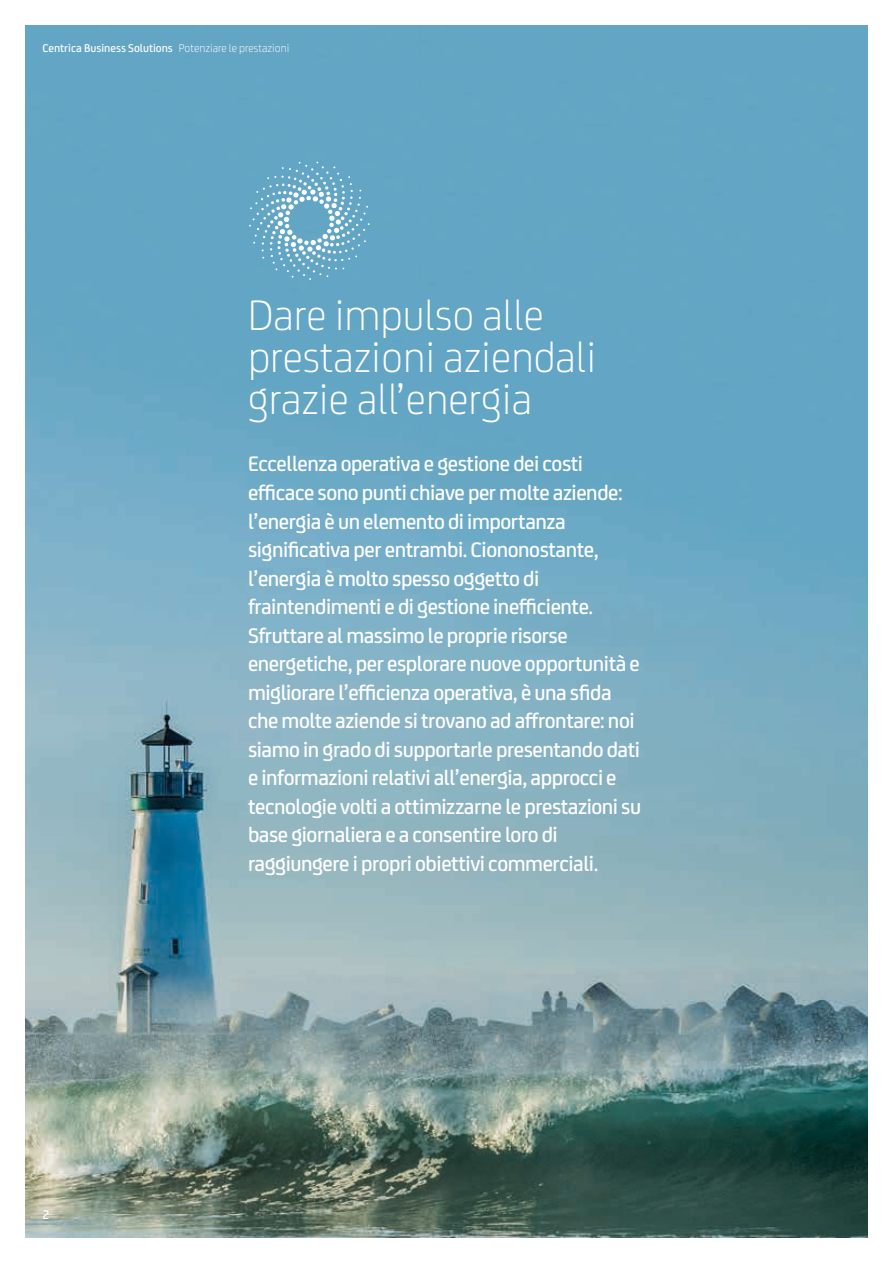
<style>
.page{position:relative;width:893px;height:1263px;background:#fff}
.page>*{position:absolute;margin:0;border:0;box-sizing:border-box;transform-origin:0 0}
.t1{font:300 45px/42px "FS Joey Pro";color:#fff}
.t2{font:500 22.5px/28.5px "FS Joey Pro";letter-spacing:-.02em;color:#fff}
.t3{font:500 13.5px "FS Joey Pro";color:#fff}
.t4{font:500 12px "FS Joey Pro";color:#fff}
.s1{font-weight:300}
</style>
<div class="page">
<img style="left:26px;top:26px;width:841px;height:1211px">
<svg style="left:249px;top:161px;width:121px;height:119px"></svg>
<p class="t4" style="left:43px;top:39px;width:248px">Centrica Business Solutions <span class="s1">Potenziare le prestazioni</span></p>
<p class="t3" style="left:43px;top:1205px;width:9px">2</p>
<h1 class="t1" style="left:248px;top:292px;width:350px">Dare impulso alle prestazioni aziendali grazie all’energia</h1>
<p class="t2" style="left:248px;top:448px;width:395px">Eccellenza operativa e gestione dei costi efficace sono punti chiave per molte aziende: l’energia è un elemento di importanza significativa per entrambi. Ciononostante, l’energia è molto spesso oggetto di fraintendimenti e di gestione inefficiente.<br>Sfruttare al massimo le proprie risorse energetiche, per esplorare nuove opportunità e migliorare l’efficienza operativa, è una sfida che molte aziende si trovano ad affrontare: noi siamo in grado di supportarle presentando dati e informazioni relativi all’energia, approcci e tecnologie volti a ottimizzarne le prestazioni su base giornaliera e a consentire loro di raggiungere i propri obiettivi commerciali.</p>
</div>
